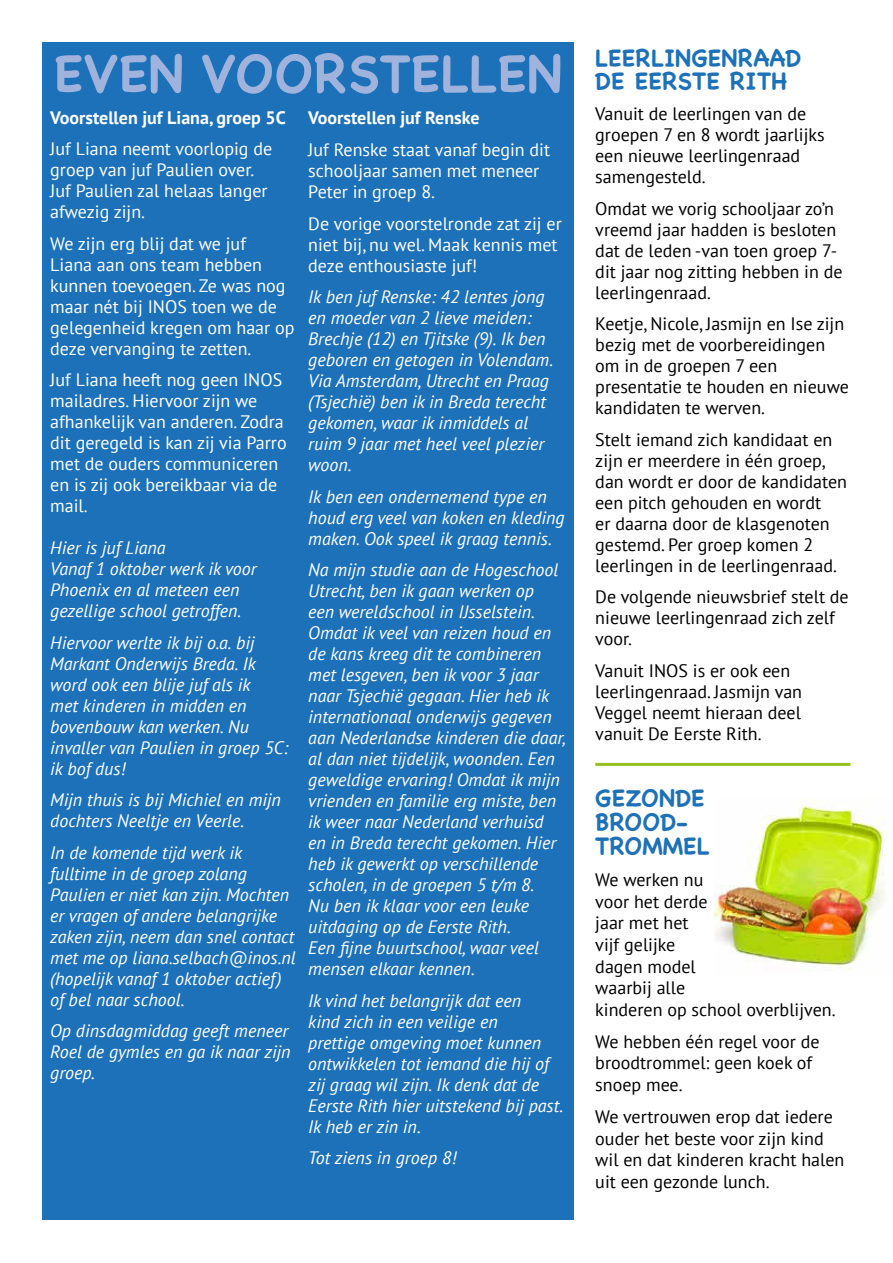
<style>
.page{position:relative;width:893px;height:1263px;background:#fff}
.page>*{position:absolute;margin:0;border:0;box-sizing:border-box;transform-origin:0 0}
.t1{font:700 52.5px "Chalkboard";color:#9fb3dd}
.t2{font:700 24px/24px "Chalkboard";color:#1d71b8}
.t3{font:italic 18px/21px "PT Sans";color:#fff}
.t4{font:18px/21px "PT Sans";color:#000}
.t5{font:18px/21px "PT Sans";color:#fff}
.t6{font:700 18px "PT Sans";color:#fff}
</style>
<div class="page">
<div style="left:43px;top:43px;width:531px;height:1177px;background:#1d71b8"></div>
<hr style="left:595px;top:763px;width:255px;height:3px;background:#95c11f">
<img style="left:714px;top:799px;width:171px;height:172px">
<h1 class="t1" style="left:54px;top:42px;width:510px">EVEN VOORSTELLEN</h1>
<h2 class="t2" style="left:595px;top:47px;width:207px;line-height:22.5px">LEERLINGENRAAD<br>DE EERSTE RITH</h2>
<p class="t4" style="left:595px;top:103px;width:231px">Vanuit de leerlingen van de groepen 7 en 8 wordt jaarlijks een nieuwe leerlingenraad samengesteld.</p>
<p class="t4" style="left:595px;top:197px;width:249px">Omdat we vorig schooljaar zo’n vreemd jaar hadden is besloten dat de leden -van toen groep 7- dit jaar nog zitting hebben in de leerlingenraad.</p>
<p class="t4" style="left:595px;top:313px;width:255px">Keetje, Nicole, Jasmijn en Ise zijn bezig met de voorbereidingen om in de groepen 7 een presentatie te houden en nieuwe kandidaten te werven.</p>
<p class="t4" style="left:595px;top:428px;width:253px">Stelt iemand zich kandidaat en zijn er meerdere in één groep, dan wordt er door de kandidaten een pitch gehouden en wordt<br>er daarna door de klasgenoten gestemd. Per groep komen 2 leerlingen in de leerlingenraad.</p>
<p class="t4" style="left:595px;top:586px;width:255px">De volgende nieuwsbrief stelt de nieuwe leerlingenraad zich zelf voor.</p>
<p class="t4" style="left:595px;top:659px;width:208px">Vanuit INOS is er ook een leerlingenraad. Jasmijn van<br>Veggel neemt hieraan deel vanuit De Eerste Rith.</p>
<p class="t6" style="left:50px;top:105px;width:237px">Voorstellen juf Liana, groep 5C</p>
<p class="t5" style="left:50px;top:138px;width:223px">Juf Liana neemt voorlopig de groep van juf Paulien over.<br>Juf Paulien zal helaas langer afwezig zijn.</p>
<p class="t5" style="left:50px;top:232px;width:246px">We zijn erg blij dat we juf<br>Liana aan ons team hebben kunnen toevoegen. Ze was nog maar nét bij INOS toen we de gelegenheid kregen om haar op deze vervanging te zetten.</p>
<p class="t5" style="left:50px;top:369px;width:238px">Juf Liana heeft nog geen INOS mailadres. Hiervoor zijn we afhankelijk van anderen. Zodra dit geregeld is kan zij via Parro met de ouders communiceren en is zij ook bereikbaar via de mail.</p>
<p class="t3" style="left:50px;top:537px;width:208px">Hier is juf Liana<br>Vanaf 1 oktober werk ik voor<br>Phoenix en al meteen een gezellige school getroffen.</p>
<p class="t3" style="left:50px;top:631px;width:240px">Hiervoor werlte ik bij o.a. bij<br>Markant Onderwijs Breda. Ik word ook een blije juf als ik<br>met kinderen in midden en bovenbouw kan werken. Nu invaller van Paulien in groep 5C: ik bof dus!</p>
<p class="t3" style="left:50px;top:789px;width:232px">Mijn thuis is bij Michiel en mijn dochters Neeltje en Veerle.</p>
<p class="t3" style="left:50px;top:841px;width:247px">In de komende tijd werk ik fulltime in de groep zolang<br>Paulien er niet kan zijn. Mochten er vragen of andere belangrijke zaken zijn, neem dan snel contact met me op liana.selbach@inos.nl (hopelijk vanaf 1 oktober actief) of bel naar school.</p>
<p class="t3" style="left:50px;top:1020px;width:242px">Op dinsdagmiddag geeft meneer<br>Roel de gymles en ga ik naar zijn groep.</p>
<p class="t6" style="left:308px;top:106px;width:173px">Voorstellen juf Renske</p>
<p class="t5" style="left:308px;top:139px;width:243px">Juf Renske staat vanaf begin dit schooljaar samen met meneer<br>Peter in groep 8.</p>
<p class="t5" style="left:308px;top:212px;width:255px">De vorige voorstelronde zat zij er niet bij, nu wel. Maak kennis met deze enthousiaste juf!</p>
<p class="t3" style="left:308px;top:286px;width:246px">Ik ben juf Renske: 42 lentes jong en moeder van 2 lieve meiden:<br>Brechje (12) en Tjitske (9). Ik ben geboren en getogen in Volendam.<br>Via Amsterdam, Utrecht en Praag (Tsjechië) ben ik in Breda terecht gekomen, waar ik inmiddels al ruim 9 jaar met heel veel plezier woon.</p>
<p class="t3" style="left:308px;top:485px;width:258px">Ik ben een ondernemend type en houd erg veel van koken en kleding maken. Ook speel ik graag tennis.</p>
<p class="t3" style="left:308px;top:559px;width:259px">Na mijn studie aan de Hogeschool<br>Utrecht, ben ik gaan werken op<br>een wereldschool in IJsselstein.<br>Omdat ik veel van reizen houd en de kans kreeg dit te combineren met lesgeven, ben ik voor 3 jaar naar Tsjechië gegaan. Hier heb ik internationaal onderwijs gegeven aan Nederlandse kinderen die daar, al dan niet tijdelijk, woonden. Een geweldige ervaring! Omdat ik mijn vrienden en familie erg miste, ben ik weer naar Nederland verhuisd en in Breda terecht gekomen. Hier heb ik gewerkt op verschillende scholen, in de groepen 5 t/m 8.<br>Nu ben ik klaar voor een leuke uitdaging op de Eerste Rith.<br>Een fijne buurtschool, waar veel mensen elkaar kennen.</p>
<p class="t3" style="left:308px;top:989px;width:256px">Ik vind het belangrijk dat een<br>kind zich in een veilige en<br>prettige omgeving moet kunnen ontwikkelen tot iemand die hij of zij graag wil zijn. Ik denk dat de<br>Eerste Rith hier uitstekend bij past.<br>Ik heb er zin in.</p>
<p class="t3" style="left:308px;top:1147px;width:150px">Tot ziens in groep 8!</p>
<h2 class="t2" style="left:595px;top:786px;width:116px">GEZONDE<br>BROOD-<br>TROMMEL</h2>
<p class="t4" style="left:595px;top:868px;width:242px;line-height:21.6px">We werken nu<br>voor het derde<br>jaar met het<br>vijf gelijke<br>dagen model<br>waarbij alle<br>kinderen op school overblijven.</p>
<p class="t4" style="left:595px;top:1030px;width:226px;line-height:21.6px">We hebben één regel voor de broodtrommel: geen koek of snoep mee.</p>
<p class="t4" style="left:595px;top:1105px;width:251px;line-height:21.6px">We vertrouwen erop dat iedere ouder het beste voor zijn kind wil en dat kinderen kracht halen uit een gezonde lunch.</p>
</div>
